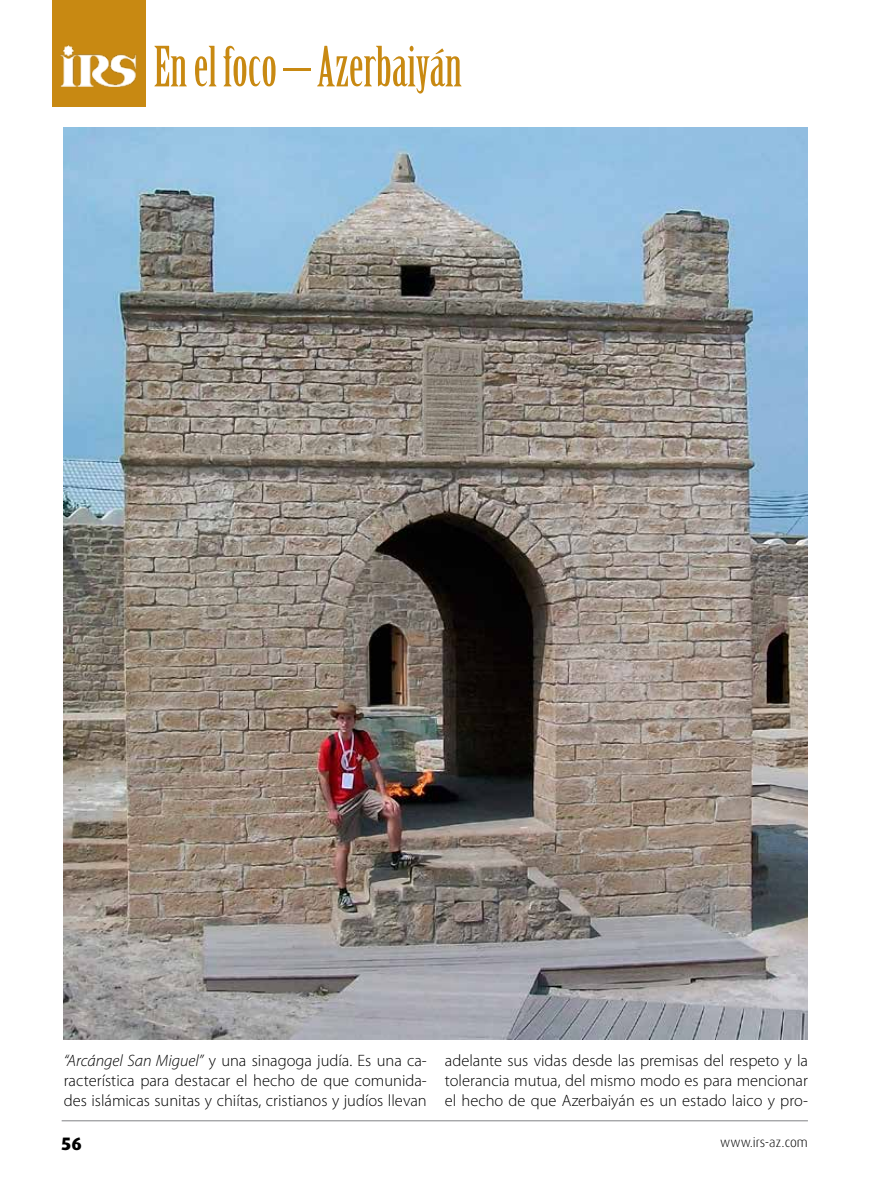
<style>
.page{position:relative;width:893px;height:1191px;background:#fff}
.page>*{position:absolute;margin:0;border:0;box-sizing:border-box;transform-origin:0 0}
.t1{font:54.15px "Birch Std";color:#c88912}
.t2{font:800 18px "Dax Pro";color:#000}
.t3{font:300 16.5px/20px "Myriad Pro";color:#000;text-align:justify}
.t4{font:300 13.5px "Dax Pro";color:#000}
.s1{font-style:italic}
</style>
<div class="page">
<hr style="left:62px;top:1120px;width:746px;height:1px;background:#808285">
<div style="left:52px;top:0;width:94px;height:106px;background:#c88912"></div>
<img style="left:60px;top:45px;width:77px;height:41px">
<img style="left:64px;top:128px;width:744px;height:911px">
<h1 class="t1" style="left:154px;top:36px;width:310px">En el foco – Azerbaiyán</h1>
<p class="t3" style="left:64px;top:1050px;width:365px"><span class="s1">“Arcángel San Miguel”</span> y una sinagoga judía. Es una ca&shy;racterística para destacar el hecho de que comunida&shy;des islámicas sunitas y chiítas, cristianos y judíos llevan</p>
<p class="t3" style="left:445px;top:1050px;width:365px">adelante sus vidas desde las premisas del respeto y la tolerancia mutua, del mismo modo es para mencionar el hecho de que Azerbaiyán es un estado laico y pro-</p>
<p class="t2" style="left:62px;top:1131px;width:22px">56</p>
<p class="t4" style="left:720px;top:1133px;width:89px">www.irs-az.com</p>
</div>
